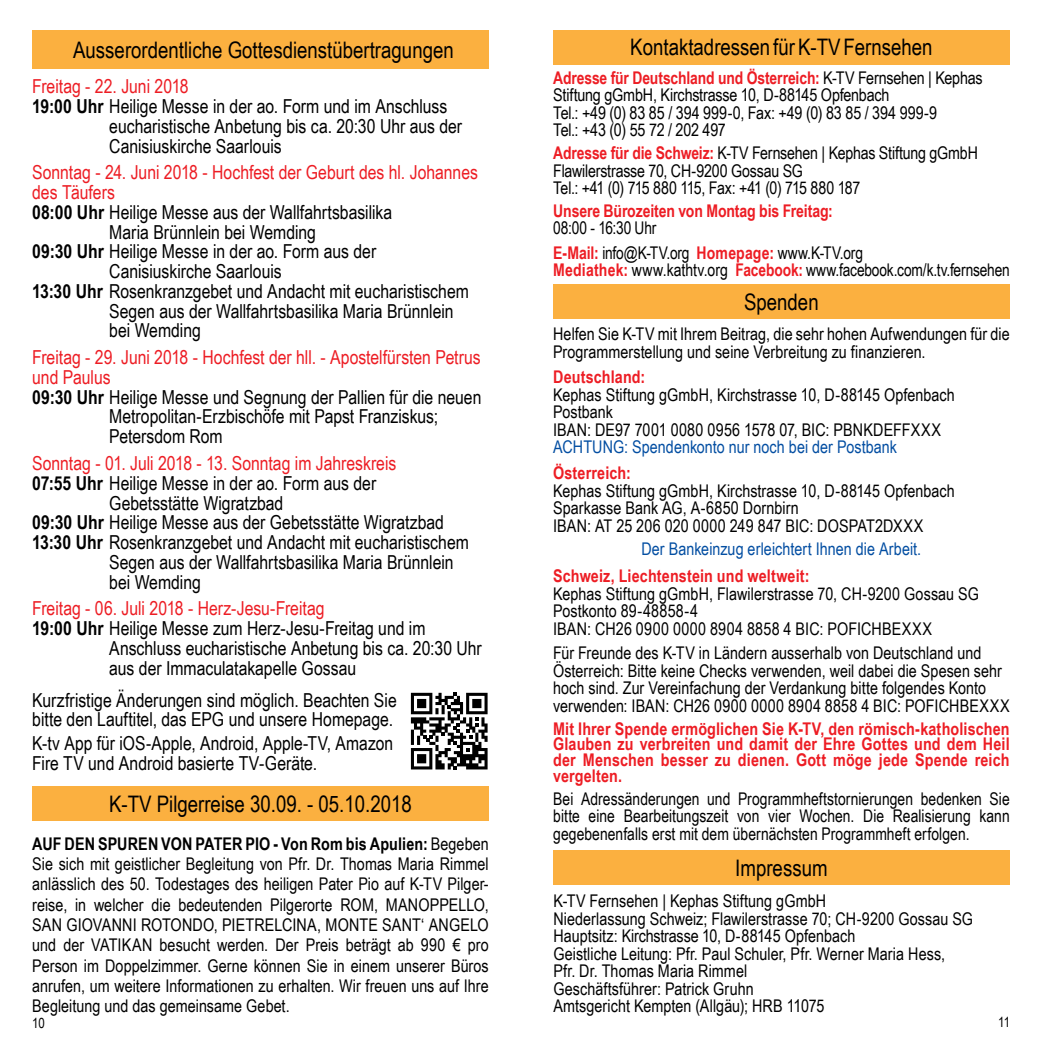
<style>
.page{position:relative;width:1042px;height:1042px;background:#fff}
.page>*{position:absolute;margin:0;border:0;box-sizing:border-box;transform-origin:0 0}
.t1{font:22.75px "Arial Narrow";color:#000}
.t2{font:19.25px/19.2px "Arial Narrow";color:#000}
.t3{font:19.25px "Arial Narrow";color:#ed1d24}
.t4{font:17.5px/17.5px "Arial Narrow";color:#000}
.t5{font:700 17.5px/15.8px "Arial Narrow";letter-spacing:.005em;color:#ed1d24;text-align:justify}
.t6{font:17.5px "Arial Narrow";color:#034ea2}
.t7{font:17.5px/24.5px "Arial Narrow";color:#000;scale:.96 1}
.t8{font:14px "Arial Narrow";color:#000}
.s1{font-weight:700}
.s2{font-weight:700;color:#ed1d24}
</style>
<div class="page">
<div style="left:553px;top:850px;width:456px;height:35px;background:#fbb040"></div>
<div style="left:553px;top:284px;width:456px;height:35px;background:#fbb040"></div>
<div style="left:553px;top:30px;width:456px;height:34px;background:#fbb040"></div>
<div style="left:32px;top:786px;width:457px;height:35px;background:#fbb040"></div>
<div style="left:32px;top:30px;width:457px;height:38px;background:#fbb040"></div>
<svg style="left:410px;top:692px;width:78px;height:78px"></svg>
<svg style="left:411px;top:693px;width:76px;height:76px"></svg>
<h1 class="t1" style="left:73px;top:33px;width:382px">Ausserordentliche Gottesdienstübertragungen</h1>
<p class="t3" style="left:32px;top:72px;width:158px">Freitag - 22. Juni 2018</p>
<p class="t2" style="left:32px;top:96px;width:417px"><span class="s1">19:00 Uhr</span> Heilige Messe in der ao. Form und im Anschluss</p>
<p class="t2" style="left:109px;top:116px;width:354px">eucharistische Anbetung bis ca. 20:30 Uhr aus der</p>
<p class="t2" style="left:109px;top:135px;width:174px">Canisiuskirche Saarlouis</p>
<p class="t3" style="left:32px;top:158px;width:447px">Sonntag - 24. Juni 2018 - Hochfest der Geburt des hl. Johannes</p>
<p class="t3" style="left:32px;top:178px;width:84px">des Täufers</p>
<p class="t2" style="left:32px;top:202px;width:361px"><span class="s1">08:00 Uhr</span> Heilige Messe aus der Wallfahrtsbasilika</p>
<p class="t2" style="left:109px;top:221px;width:208px">Maria Brünnlein bei Wemding</p>
<p class="t2" style="left:32px;top:241px;width:345px"><span class="s1">09:30 Uhr</span> Heilige Messe in der ao. Form aus der</p>
<p class="t2" style="left:109px;top:261px;width:174px">Canisiuskirche Saarlouis</p>
<p class="t2" style="left:32px;top:281px;width:438px"><span class="s1">13:30 Uhr</span> Rosenkranzgebet und Andacht mit eucharistischem</p>
<p class="t2" style="left:109px;top:300px;width:346px">Segen aus der Wallfahrtsbasilika Maria Brünnlein</p>
<p class="t2" style="left:109px;top:320px;width:93px">bei Wemding</p>
<p class="t3" style="left:32px;top:343px;width:450px">Freitag - 29. Juni 2018 - Hochfest der hll. - Apostelfürsten Petrus</p>
<p class="t3" style="left:32px;top:363px;width:80px">und Paulus</p>
<p class="t2" style="left:32px;top:387px;width:451px"><span class="s1">09:30 Uhr</span> Heilige Messe und Segnung der Pallien für die neuen</p>
<p class="t2" style="left:109px;top:406px;width:330px">Metropolitan-Erzbischöfe mit Papst Franziskus;</p>
<p class="t2" style="left:109px;top:426px;width:115px">Petersdom Rom</p>
<p class="t3" style="left:32px;top:449px;width:366px">Sonntag - 01. Juli 2018 - 13. Sonntag im Jahreskreis</p>
<p class="t2" style="left:32px;top:473px;width:345px"><span class="s1">07:55 Uhr</span> Heilige Messe in der ao. Form aus der</p>
<p class="t2" style="left:109px;top:492px;width:176px">Gebetsstätte Wigratzbad</p>
<p class="t2" style="left:32px;top:512px;width:413px"><span class="s1">09:30 Uhr</span> Heilige Messe aus der Gebetsstätte Wigratzbad</p>
<p class="t2" style="left:32px;top:532px;width:438px"><span class="s1">13:30 Uhr</span> Rosenkranzgebet und Andacht mit eucharistischem</p>
<p class="t2" style="left:109px;top:552px;width:346px">Segen aus der Wallfahrtsbasilika Maria Brünnlein</p>
<p class="t2" style="left:109px;top:571px;width:93px">bei Wemding</p>
<p class="t3" style="left:32px;top:594px;width:294px">Freitag - 06. Juli 2018 - Herz-Jesu-Freitag</p>
<p class="t2" style="left:32px;top:618px;width:395px"><span class="s1">19:00 Uhr</span> Heilige Messe zum Herz-Jesu-Freitag und im</p>
<p class="t2" style="left:109px;top:638px;width:374px">Anschluss eucharistische Anbetung bis ca. 20:30 Uhr</p>
<p class="t2" style="left:109px;top:658px;width:248px">aus der Immaculatakapelle Gossau</p>
<p class="t2" style="left:32px;top:689px;width:366px">Kurzfristige Änderungen sind möglich. Beachten Sie bitte den Lauftitel, das EPG und unsere Homepage.</p>
<p class="t2" style="left:32px;top:733px;width:362px">K-tv App für iOS-Apple, Android, Apple-TV, Amazon<br>Fire TV und Android basierte TV-Geräte.</p>
<h1 class="t1" style="left:630px;top:31px;width:304px">Kontaktadressen für K-TV Fernsehen</h1>
<p class="t4" style="left:553px;top:68px;width:431px"><span class="s2">Adresse für Deutschland und Österreich:</span> K-TV Fernsehen | Kephas Stiftung gGmbH, Kirchstrasse 10, D-88145 Opfenbach<br>Tel.: +49 (0) 83 85 / 394 999-0, Fax: +49 (0) 83 85 / 394 999-9<br>Tel.: +43 (0) 55 72 / 202 497</p>
<p class="t4" style="left:553px;top:144px;width:426px"><span class="s2">Adresse für die Schweiz:</span> K-TV Fernsehen | Kephas Stiftung gGmbH<br>Flawilerstrasse 70, CH-9200 Gossau SG<br>Tel.: +41 (0) 715 880 115, Fax: +41 (0) 715 880 187</p>
<p class="t5" style="left:553px;top:202px;width:281px">Unsere Bürozeiten von Montag bis Freitag:</p>
<p class="t7" style="left:553px;top:215px;width:324px">08:00 - 16:30 Uhr<br><span class="s2">E-Mail:</span> info@K-TV.org <span class="s2">Homepage:</span> www.K-TV.org</p>
<p class="t4" style="left:553px;top:261px;width:458px"><span class="s2">Mediathek:</span> www.kathtv.org <span class="s2">Facebook:</span> www.facebook.com/k.tv.fernsehen</p>
<h1 class="t1" style="left:744px;top:285px;width:76px">Spenden</h1>
<p class="t4" style="left:553px;top:324px;width:458px">Helfen Sie K-TV mit Ihrem Beitrag, die sehr hohen Aufwendungen für die<br>Programmerstellung und seine Verbreitung zu finanzieren.</p>
<p class="t5" style="left:553px;top:368px;width:94px">Deutschland:</p>
<p class="t4" style="left:553px;top:385px;width:403px">Kephas Stiftung gGmbH, Kirchstrasse 10, D-88145 Opfenbach<br>Postbank<br>IBAN: DE97 7001 0080 0956 1578 07, BIC: PBNKDEFFXXX</p>
<p class="t6" style="left:553px;top:434px;width:345px">ACHTUNG: Spendenkonto nur noch bei der Postbank</p>
<p class="t5" style="left:553px;top:464px;width:79px">Österreich:</p>
<p class="t4" style="left:553px;top:481px;width:403px">Kephas Stiftung gGmbH, Kirchstrasse 10, D-88145 Opfenbach<br>Sparkasse Bank AG, A-6850 Dornbirn<br>IBAN: AT 25 206 020 0000 249 847 BIC: DOSPAT2DXXX</p>
<p class="t6" style="left:641px;top:536px;width:281px">Der Bankeinzug erleichtert Ihnen die Arbeit.</p>
<p class="t5" style="left:553px;top:567px;width:258px">Schweiz, Liechtenstein und weltweit:</p>
<p class="t4" style="left:553px;top:584px;width:427px">Kephas Stiftung gGmbH, Flawilerstrasse 70, CH-9200 Gossau SG<br>Postkonto 89-48858-4<br>IBAN: CH26 0900 0000 8904 8858 4 BIC: POFICHBEXXX</p>
<p class="t4" style="left:553px;top:644px;width:458px">Für Freunde des K-TV in Ländern ausserhalb von Deutschland und Österreich: Bitte keine Checks verwenden, weil dabei die Spesen sehr hoch sind. Zur Vereinfachung der Verdankung bitte folgendes Konto verwenden: IBAN: CH26 0900 0000 8904 8858 4 BIC: POFICHBEXXX</p>
<p class="t5" style="left:553px;top:720px;width:458px">Mit Ihrer Spende ermöglichen Sie K-TV, den römisch-katholischen Glauben zu verbreiten und damit der Ehre Gottes und dem Heil der Menschen besser zu dienen. Gott möge jede Spende reich vergelten.</p>
<p class="t4" style="left:553px;top:789px;width:458px;text-align:justify">Bei Adressänderungen und Programmheftstornierungen bedenken Sie bitte eine Bearbeitungszeit von vier Wochen. Die Realisierung kann gegebenenfalls erst mit dem übernächsten Programmheft erfolgen.</p>
<h1 class="t1" style="left:109px;top:787px;width:304px">K-TV Pilgerreise 30.09. - 05.10.2018</h1>
<p class="t4" style="left:32px;top:833px;width:458px;line-height:20.3px;text-align:justify"><span class="s1">AUF DEN SPUREN VON PATER PIO - Von Rom bis Apulien:</span> Begeben Sie sich mit geistlicher Begleitung von Pfr. Dr. Thomas Maria Rimmel anlässlich des 50. Todestages des heiligen Pater Pio auf K-TV Pilger&shy;reise, in welcher die bedeutenden Pilgerorte ROM, MANOPPELLO, SAN GIOVANNI ROTONDO, PIETRELCINA, MONTE SANT‘ ANGELO und der VATIKAN besucht werden. Der Preis beträgt ab 990 € pro Person im Doppelzimmer. Gerne können Sie in einem unserer Büros anrufen, um weitere Informationen zu erhalten. Wir freuen uns auf Ihre Begleitung und das gemeinsame Gebet.</p>
<h1 class="t1" style="left:735px;top:851px;width:94px">Impressum</h1>
<p class="t4" style="left:553px;top:891px;width:421px">K-TV Fernsehen | Kephas Stiftung gGmbH<br>Niederlassung Schweiz; Flawilerstrasse 70; CH-9200 Gossau SG Hauptsitz: Kirchstrasse 10, D-88145 Opfenbach<br>Geistliche Leitung: Pfr. Paul Schuler, Pfr. Werner Maria Hess,<br>Pfr. Dr. Thomas Maria Rimmel<br>Geschäftsführer: Patrick Gruhn<br>Amtsgericht Kempten (Allgäu); HRB 11075</p>
<p class="t8" style="left:32px;top:1013px;width:14px">10</p>
<p class="t8" style="left:998px;top:1012px;width:13px">11</p>
</div>
